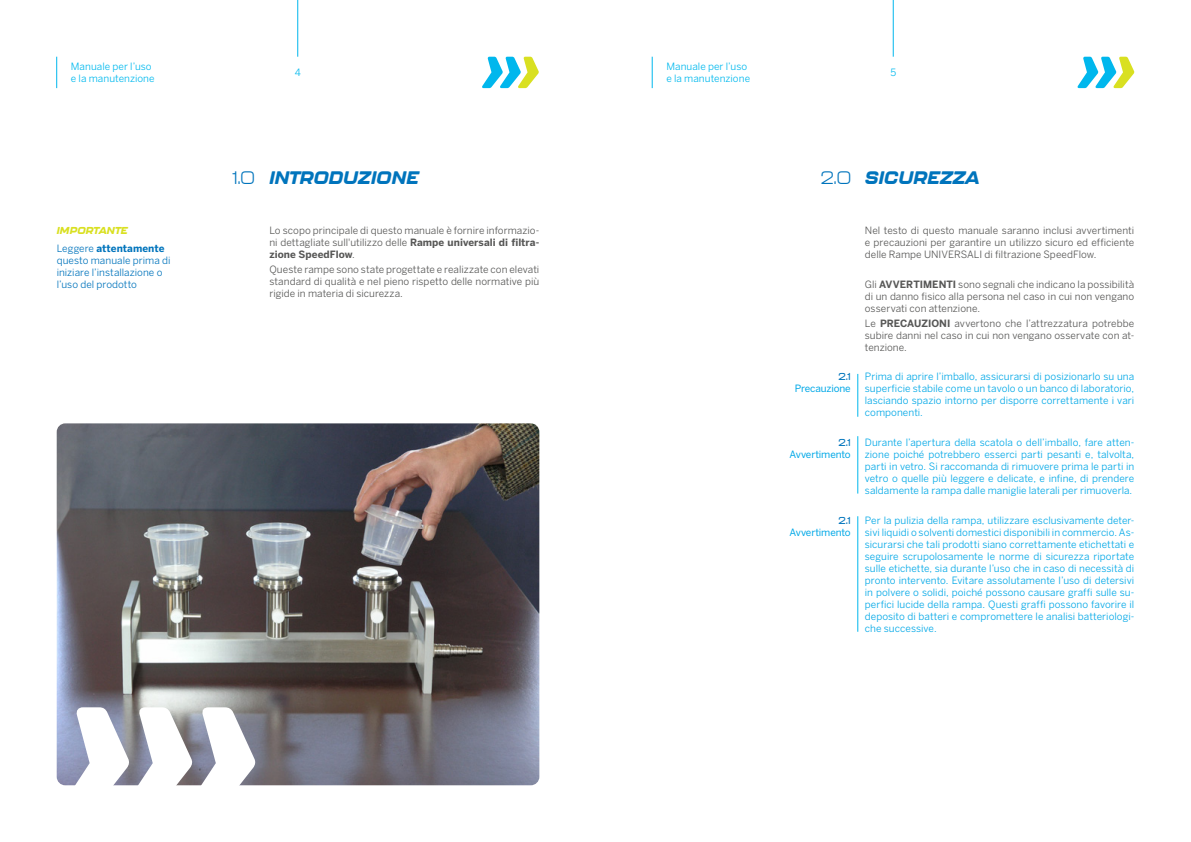
<style>
.page{position:relative;width:1191px;height:842px;background:#fff}
.page>*{position:absolute;margin:0;border:0;box-sizing:border-box;transform-origin:0 0}
.t1{font:italic 800 18px "Kallisto";color:#0074bc}
.t2{font:10px/12px "Benton Sans";letter-spacing:.005em;color:#00a8e7;text-align:justify}
.t3{font:10px/12px "Benton Sans";letter-spacing:.005em;color:#575756;text-align:justify}
.t4{font:10px/12px "Benton Sans";letter-spacing:.005em;color:#0074bc}
.t5{font:10px/12px "Benton Sans";letter-spacing:.005em;color:#00b9ee}
.t6{font:10px "Benton Sans";letter-spacing:-.015em;color:#00a8e7}
.t7{font:italic 800 10px "Kallisto";letter-spacing:-.025em;color:#d9e021}
.t8{font:500 10px "Kallisto";color:#0074bc}
.s1{font-weight:700}
.s2{font-weight:300;font-style:normal}
</style>
<div class="page">
<svg style="left:1077px;top:57px;width:57px;height:31px"></svg>
<svg style="left:482px;top:57px;width:57px;height:31px"></svg>
<hr style="left:651px;top:57px;width:1px;height:31px;background:#00b7ed">
<hr style="left:56px;top:57px;width:1px;height:31px;background:#00b7ed">
<hr style="left:892px;top:0;width:1px;height:57px;background:#00b7ed">
<hr style="left:297px;top:0;width:1px;height:57px;background:#00b7ed">
<hr style="left:857px;top:374px;width:1px;height:43px;background:#00b7ed">
<hr style="left:857px;top:436px;width:1px;height:58px;background:#00b7ed">
<hr style="left:857px;top:516px;width:1px;height:116px;background:#00b7ed">
<img style="left:57px;top:423px;width:482px;height:362px">
<svg style="left:56px;top:707px;width:200px;height:79px"></svg>
<p class="t5" style="left:71px;top:60px;width:85px">Manuale per l’uso e la manutenzione</p>
<p class="t5" style="left:295px;top:66px;width:8px">4</p>
<p class="t5" style="left:890px;top:66px;width:7px">5</p>
<p class="t5" style="left:666px;top:60px;width:85px">Manuale per l’uso e la manutenzione</p>
<p class="t7" style="left:57px;top:225px;width:73px">IMPORTANTE</p>
<p class="t4" style="left:57px;top:242px;width:115px">Leggere <span class="s1">attentamente </span>questo manuale prima di iniziare l’installazione o l’uso del prodotto</p>
<h1 class="t1" style="left:233px;top:166px;width:188px"><span class="s2">1.0</span> INTRODUZIONE</h1>
<p class="t3" style="left:269px;top:224px;width:271px">Lo scopo principale di questo manuale è fornire informazio&shy;ni dettagliate sull'utilizzo delle <span class="s1">Rampe universali di filtra&shy;zione SpeedFlow</span>.</p>
<p class="t3" style="left:269px;top:263px;width:271px">Queste rampe sono state progettate e realizzate con elevati standard di qualità e nel pieno rispetto delle normative più rigide in materia di sicurezza.</p>
<h1 class="t1" style="left:820px;top:166px;width:161px"><span class="s2">2.0</span> SICUREZZA</h1>
<p class="t8" style="left:838px;top:371px;width:14px">2.1</p>
<p class="t6" style="left:795px;top:382px;width:57px">Precauzione</p>
<p class="t8" style="left:838px;top:436px;width:14px">2.1</p>
<p class="t6" style="left:789px;top:448px;width:63px">Avvertimento</p>
<p class="t8" style="left:838px;top:514px;width:14px">2.1</p>
<p class="t6" style="left:789px;top:526px;width:63px">Avvertimento</p>
<p class="t3" style="left:865px;top:224px;width:271px">Nel testo di questo manuale saranno inclusi avvertimenti e precauzioni per garantire un utilizzo sicuro ed efficiente delle Rampe UNIVERSALI di filtrazione SpeedFlow.</p>
<p class="t3" style="left:865px;top:278px;width:271px">Gli <span class="s1">AVVERTIMENTI</span> sono segnali che indicano la possibilità di un danno fisico alla persona nel caso in cui non vengano osservati con attenzione.</p>
<p class="t3" style="left:865px;top:317px;width:271px">Le <span class="s1">PRECAUZIONI</span> avvertono che l’attrezzatura potrebbe subire danni nel caso in cui non vengano osservate con at&shy;tenzione.</p>
<p class="t2" style="left:865px;top:371px;width:271px">Prima di aprire l’imballo, assicurarsi di posizionarlo su una superficie stabile come un tavolo o un banco di laboratorio, lasciando spazio intorno per disporre correttamente i vari componenti.</p>
<p class="t2" style="left:865px;top:436px;width:271px">Durante l’apertura della scatola o dell’imballo, fare atten&shy;zione poiché potrebbero esserci parti pesanti e, talvolta, parti in vetro. Si raccomanda di rimuovere prima le parti in vetro o quelle più leggere e delicate, e infine, di prendere saldamente la rampa dalle maniglie laterali per rimuoverla.</p>
<p class="t2" style="left:865px;top:514px;width:271px">Per la pulizia della rampa, utilizzare esclusivamente deter&shy;sivi liquidi o solventi domestici disponibili in commercio. As&shy;sicurarsi che tali prodotti siano correttamente etichettati e seguire scrupolosamente le norme di sicurezza riportate sulle etichette, sia durante l’uso che in caso di necessità di pronto intervento. Evitare assolutamente l’uso di detersivi in polvere o solidi, poiché possono causare graffi sulle su&shy;perfici lucide della rampa. Questi graffi possono favorire il deposito di batteri e compromettere le analisi batteriologi&shy;che successive.</p>
</div>
